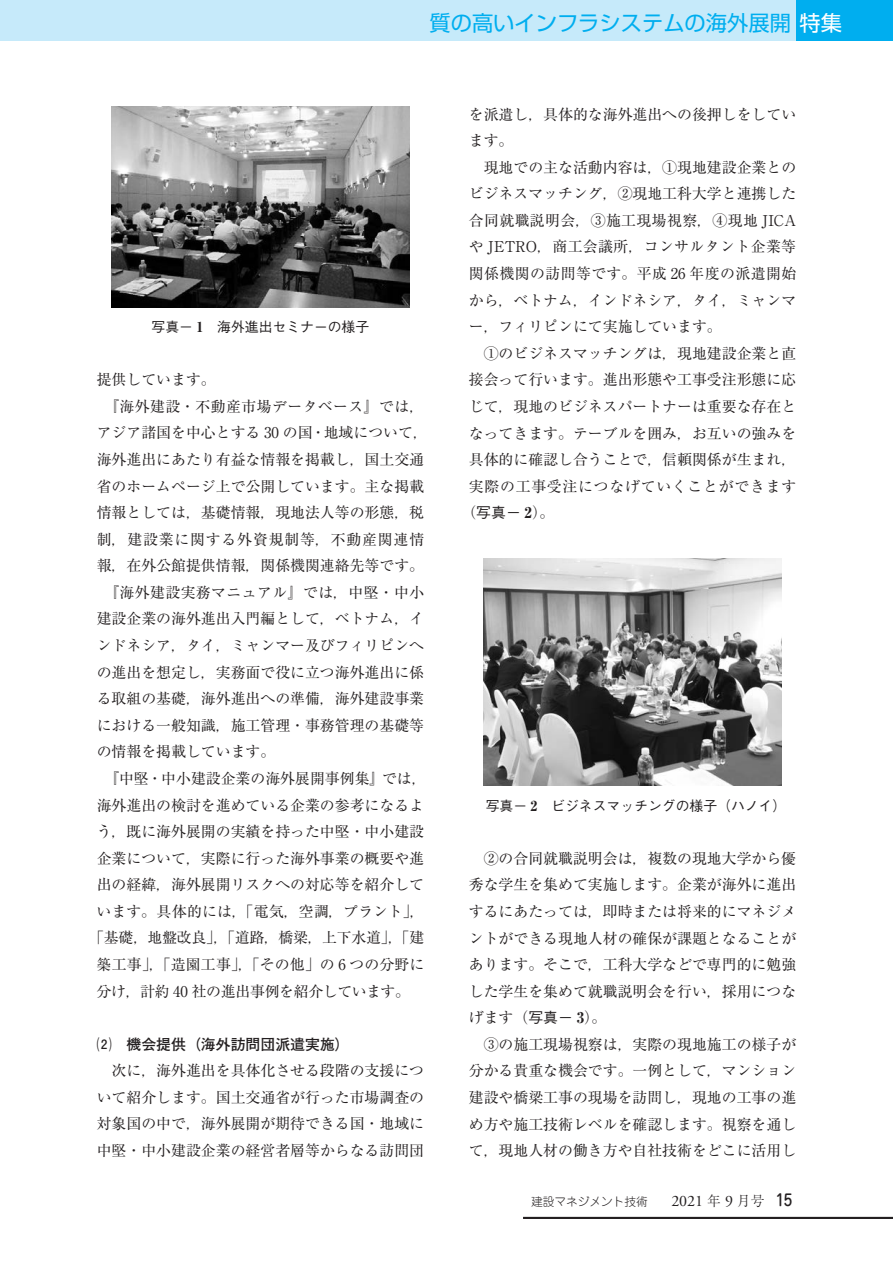
<style>
.page{position:relative;width:893px;height:1263px;background:#fff}
.page>*{position:absolute;margin:0;border:0;box-sizing:border-box;transform-origin:0 0}
.t1{font:21.3px "Shin Go Pr 6 N";color:#00aeef}
.ノンブル{font:500 15.9px "Jun 34 Pro";color:#231f20}
.本文_14Q{font:14.85px/26.5px "Ryumin Pr 6 N";color:#231f20;text-align:justify}
.本文_14Q-2{font:14.85px "Ryumin Pr 6 N";letter-spacing:-.02em;color:#231f20}
.本文_14Q-3{font:14.85px "Ryumin Pr 6 N";letter-spacing:.05em;color:#231f20}
.中見出し__1___太ゴ_前アキ{font:700 14.85px "Futo Go B101 Pr 6 N";color:#231f20}
.キャプション{font:500 13.8px "Gothic BBB Pr 6 N";color:#231f20}
.t2{font:300 11.7px "Jun 101 Pro";color:#231f20}
.s1{color:#fff}
.s2{font-family:"Ryumin Pr 6 N";font-weight:800}
.s3{font-family:"Gothic BBB Pr 6 N";font-weight:500}
.s4{font-weight:800}
.s5{font-family:"Adobe Garamond Pro";font-weight:400;font-size:15.9px}
.s6{font-family:"Ryumin Pr 6 N";font-size:13.8px}
</style>
<div class="page">
<div style="left:795px;top:0;width:98px;height:40px;background:#00aeef"></div>
<div style="left:0;top:0;width:795px;height:40px;background:#c6eafa"></div>
<img style="left:484px;top:558px;width:297px;height:228px">
<img style="left:112px;top:106px;width:297px;height:201px">
<hr style="left:523px;top:1217px;width:370px;height:2px;background:#231f20">
<h1 class="t1" style="left:429px;top:6px;width:414px">質の高いインフラシステムの海外展開<span class="s1">特集</span></h1>
<p class="キャプション" style="left:152px;top:316px;width:219px">写真－ <span class="s2">1</span>　海外進出セミナーの様子</p>
<p class="本文_14Q" style="left:97px;top:366px;width:121px">提供しています。</p>
<p class="本文_14Q" style="left:97px;top:392px;width:333px;text-align:center">『海外建設・不動産市場データベース』では，アジア諸国を中心とする 30 の国・地域について，海外進出にあたり有益な情報を掲載し，国土交通省のホームページ上で公開しています。主な掲載情報としては，基礎情報，現地法人等の形態，税制，建設業に関する外資規制等，不動産関連情報，在外公館提供情報，関係機関連絡先等です。</p>
<p class="本文_14Q" style="left:97px;top:578px;width:329px;text-indent:7px">『海外建設実務マニュアル』では，中堅・中小建設企業の海外進出入門編として，ベトナム，インドネシア，タイ，ミャンマー及びフィリピンへの進出を想定し，実務面で役に立つ海外進出に係る取組の基礎，海外進出への準備，海外建設事業における一般知識，施工管理・事務管理の基礎等の情報を掲載しています。</p>
<p class="本文_14Q" style="left:104px;top:764px;width:324px">『中堅・中小建設企業の海外展開事例集』では，</p>
<p class="本文_14Q" style="left:97px;top:791px;width:329px">海外進出の検討を進めている企業の参考になるよ</p>
<p class="本文_14Q" style="left:97px;top:817px;width:329px">う，既に海外展開の実績を持った中堅・中小建設</p>
<p class="本文_14Q" style="left:97px;top:844px;width:329px">企業について，実際に行った海外事業の概要や進</p>
<p class="本文_14Q" style="left:97px;top:871px;width:329px">出の経緯，海外展開リスクへの対応等を紹介して</p>
<p class="本文_14Q" style="left:97px;top:897px;width:330px">います。具体的には，「電気，空調，プラント」，</p>
<p class="本文_14Q" style="left:89px;top:924px;width:337px">「基礎，地盤改良」，「道路，橋梁，上下水道」，「建</p>
<p class="本文_14Q" style="left:97px;top:950px;width:329px">築工事」，「造園工事」，「その他」の 6 つの分野に</p>
<p class="本文_14Q-2" style="left:97px;top:979px;width:315px">分け，計約 40 社の進出事例を紹介しています。</p>
<p class="中見出し__1___太ゴ_前アキ" style="left:97px;top:1032px;width:254px">⑵　機会提供（海外訪問団派遣実施）</p>
<p class="本文_14Q" style="left:97px;top:1057px;width:329px;text-indent:15px">次に，海外進出を具体化させる段階の支援について紹介します。国土交通省が行った市場調査の対象国の中で，海外展開が期待できる国・地域に中堅・中小建設企業の経営者層等からなる訪問団</p>
<p class="本文_14Q" style="left:469px;top:100px;width:329px">を派遣し，具体的な海外進出への後押しをしています。</p>
<p class="本文_14Q" style="left:469px;top:153px;width:329px;text-indent:15px">現地での主な活動内容は，①現地建設企業とのビジネスマッチング，②現地工科大学と連携した合同就職説明会，③施工現場視察，④現地 JICAや JETRO，商工会議所，コンサルタント企業等関係機関の訪問等です。平成 26 年度の派遣開始から，ベトナム，インドネシア，タイ，ミャンマー，フィリピンにて実施しています。</p>
<p class="本文_14Q" style="left:484px;top:339px;width:314px">①のビジネスマッチングは，現地建設企業と直</p>
<p class="本文_14Q" style="left:469px;top:366px;width:329px">接会って行います。進出形態や工事受注形態に応</p>
<p class="本文_14Q" style="left:469px;top:392px;width:329px">じて，現地のビジネスパートナーは重要な存在と</p>
<p class="本文_14Q" style="left:469px;top:419px;width:329px">なってきます。テーブルを囲み，お互いの強みを</p>
<p class="本文_14Q" style="left:469px;top:445px;width:329px">具体的に確認し合うことで，信頼関係が生まれ，</p>
<p class="本文_14Q-3" style="left:469px;top:474px;width:329px">実際の工事受注につなげていくことができます</p>
<p class="本文_14Q" style="left:461px;top:499px;width:95px">（<span class="s3">写真－</span> <span class="s4">2</span>）。</p>
<p class="キャプション" style="left:486px;top:794px;width:302px">写真－ <span class="s2">2</span>　ビジネスマッチングの様子（ハノイ）</p>
<p class="本文_14Q" style="left:469px;top:844px;width:329px;text-indent:15px">②の合同就職説明会は，複数の現地大学から優秀な学生を集めて実施します。企業が海外に進出するにあたっては，即時または将来的にマネジメントができる現地人材の確保が課題となることがあります。そこで，工科大学などで専門的に勉強した学生を集めて就職説明会を行い，採用につなげます（<span class="s3">写真－</span> <span class="s4">3</span>）。</p>
<p class="本文_14Q" style="left:469px;top:1030px;width:329px;text-indent:15px">③の施工現場視察は，実際の現地施工の様子が分かる貴重な機会です。一例として，マンション建設や橋梁工事の現場を訪問し，現地の工事の進め方や施工技術レベルを確認します。視察を通して，現地人材の働き方や自社技術をどこに活用し</p>
<p class="t2" style="left:531px;top:1192px;width:235px">建設マネジメント技術　　<span class="s5">2021</span> <span class="s6">年</span> <span class="s5">9</span> <span class="s6">月号</span></p>
<p class="ノンブル" style="left:776px;top:1188px;width:17px">15</p>
</div>
